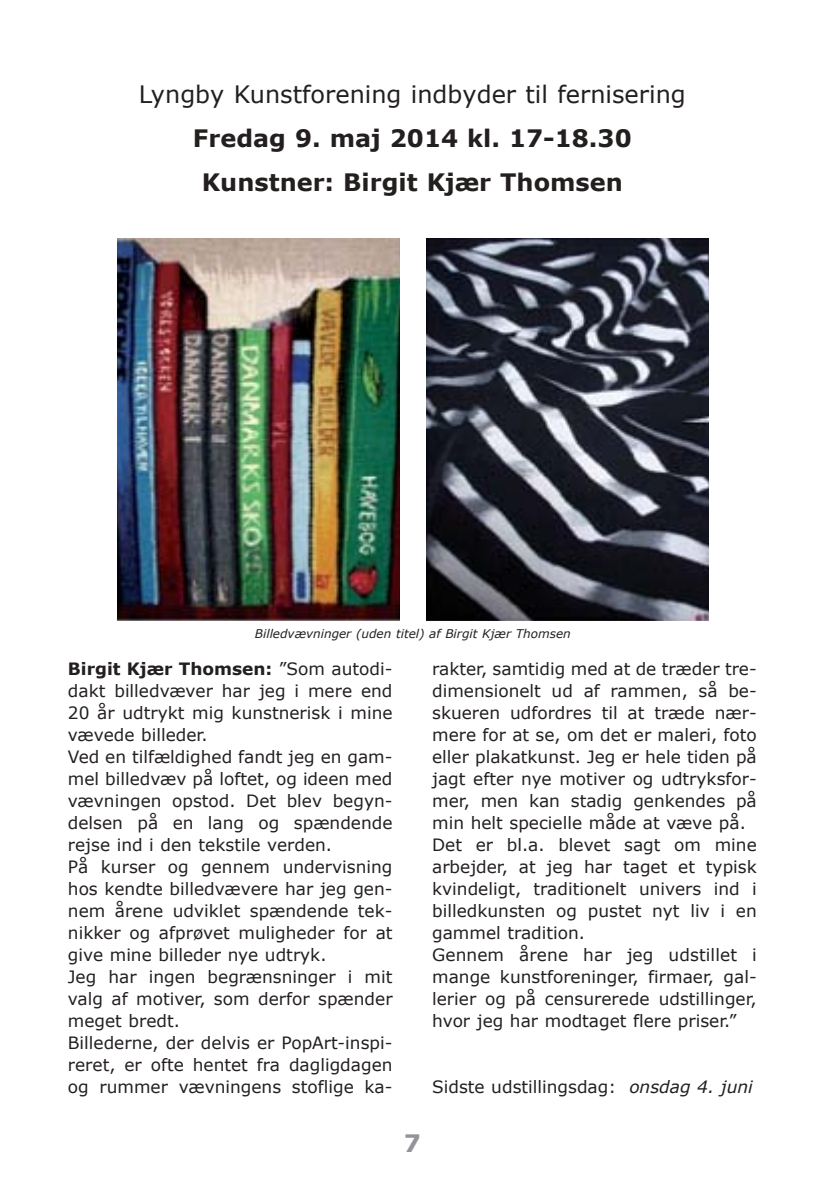
<style>
.page{position:relative;width:840px;height:1190px;background:#fff}
.page>*{position:absolute;margin:0;border:0;box-sizing:border-box;transform-origin:0 0}
.t1{font:700 24px/44px "Verdana";color:#231f1f;text-align:center}
.t2{font:24px "Verdana";color:#231f1f}
.t3{font:700 24px "Verdana";color:#939497}
.t4{font:17px/22px "Verdana";color:#231f1f}
.t5{font:italic 12px "Verdana";color:#231f1f}
.s1{font-weight:700}
.s2{font-style:italic}
</style>
<div class="page">
<img style="left:117px;top:238px;width:282px;height:383px">
<img style="left:427px;top:238px;width:282px;height:383px">
<h1 class="t2" style="left:139px;top:79px;width:548px">Lyngby Kunstforening indbyder til fernisering</h1>
<h1 class="t1" style="left:193px;top:116px;width:440px">Fredag 9. maj 2014 kl. 17-18.30<br>Kunstner: Birgit KjÊr Thomsen</h1>
<p class="t5" style="left:255px;top:626px;width:317px">BilledvÊvninger (uden titel) af Birgit KjÊr Thomsen</p>
<p class="t4" style="left:68px;top:657px;width:326px"><span class="s1">Birgit KjÊr Thomsen:</span> îSom autodi&shy;dakt billedvÊver har jeg i mere end<br>20 Âr udtrykt mig kunstnerisk i mine vÊvede billeder.<br>Ved en tilfÊldighed fandt jeg en gam&shy;mel billedvÊv pÂ loftet, og ideen med vÊvningen opstod. Det blev begyn&shy;delsen pÂ en lang og spÊndende rejse ind i den tekstile verden.<br>PÂ kurser og gennem undervisning hos kendte billedvÊvere har jeg gen&shy;nem Ârene udviklet spÊndende tek&shy;nikker og afpr¯vet muligheder for at give mine billeder nye udtryk.<br>Jeg har ingen begrÊnsninger i mit valg af motiver, som derfor spÊnder meget bredt.<br>Billederne, der delvis er PopArt-inspi&shy;reret, er ofte hentet fra dagligdagen og rummer vÊvningens stoflige ka-</p>
<p class="t4" style="left:432px;top:657px;width:326px">rakter, samtidig med at de trÊder tre&shy;dimensionelt ud af rammen, sÂ be&shy;skueren udfordres til at trÊde nÊr&shy;mere for at se, om det er maleri, foto eller plakatkunst. Jeg er hele tiden pÂ jagt efter nye motiver og udtryksfor&shy;mer, men kan stadig genkendes pÂ min helt specielle mÂde at vÊve pÂ.<br>Det er bl.a. blevet sagt om mine arbejder, at jeg har taget et typisk kvindeligt, traditionelt univers ind i billedkunsten og pustet nyt liv i en gammel tradition.<br>Gennem Ârene har jeg udstillet i mange kunstforeninger, firmaer, gal&shy;lerier og pÂ censurerede udstillinger, hvor jeg har modtaget flere priser.î</p>
<p class="t4" style="left:432px;top:1075px;width:322px">Sidste udstillingsdag: <span class="s2">onsdag 4. juni</span></p>
<h1 class="t3" style="left:404px;top:1128px;width:19px">7</h1>
</div>
